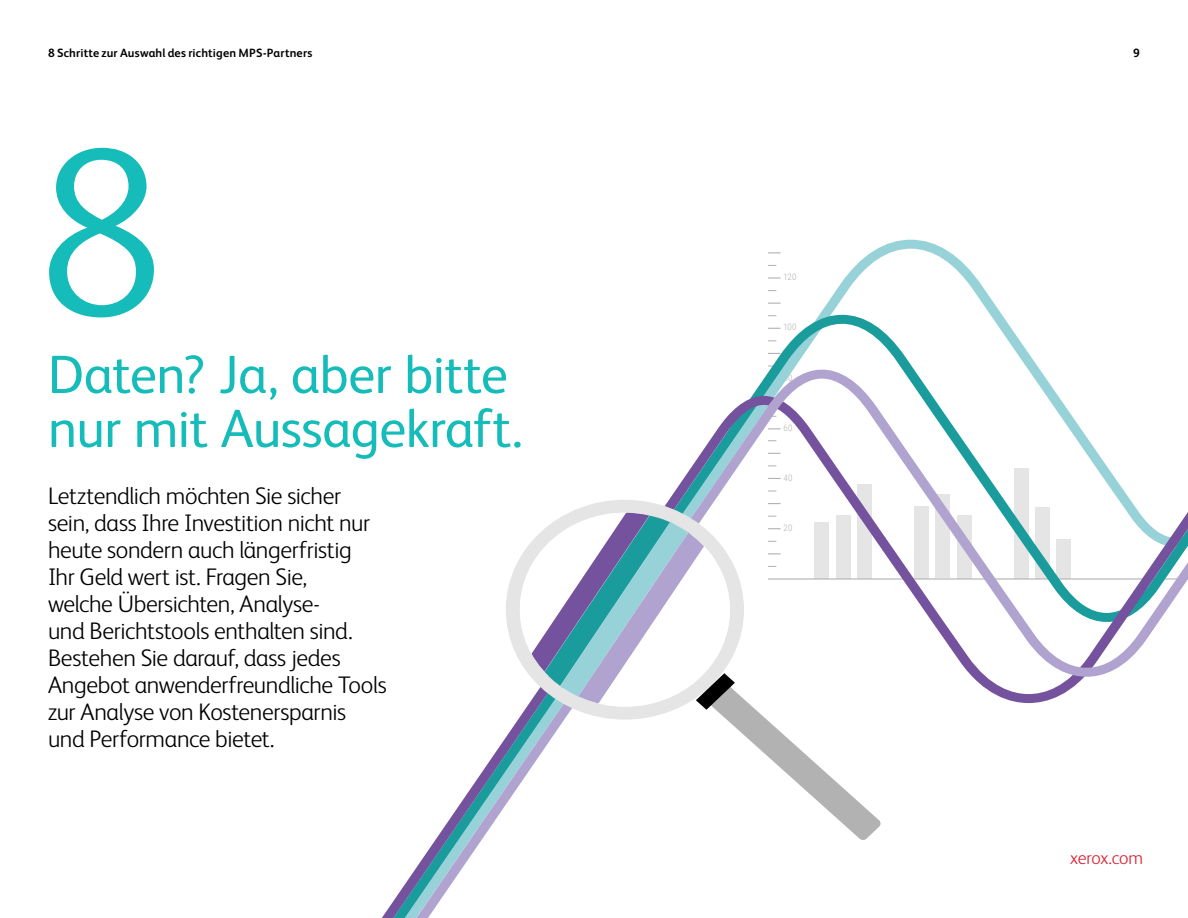
<style>
.page{position:relative;width:1188px;height:918px;background:#fff}
.page>*{position:absolute;margin:0;border:0;box-sizing:border-box;transform-origin:0 0}
.t1{font:300 240px "Xerox Sans";color:#15bcba}
.t2{font:54px/54px "Xerox Sans";letter-spacing:-.01em;color:#15bcba}
.t3{font:300 24px/27px "Xerox Sans";letter-spacing:-.015em;color:#000}
.t4{font:300 18px "Xerox Sans";letter-spacing:-.015em;color:#d92231}
.t5{font:700 12px "Xerox Sans";letter-spacing:.015em;color:#000}
.t6{font:300 9px "Roboto Condensed";letter-spacing:.01em;color:#b2b2b2}
</style>
<div class="page">
<svg style="left:393px;top:289px;width:795px;height:629px"></svg>
<svg style="left:506px;top:500px;width:238px;height:220px"></svg>
<svg style="left:519px;top:511px;width:362px;height:329px"></svg>
<p class="t5" style="left:48px;top:45px;width:266px">8 Schritte zur Auswahl des richtigen MPS-Partners</p>
<h1 class="t1" style="left:37px;top:76px;width:131px">8</h1>
<h2 class="t2" style="left:48px;top:345px;width:476px">Daten? Ja, aber bitte nur mit Aussagekraft.</h2>
<p class="t3" style="left:48px;top:481px;width:340px">Letztendlich möchten Sie sicher sein, dass Ihre Investition nicht nur heute sondern auch längerfristig<br>Ihr Geld wert ist. Fragen Sie,<br>welche Übersichten, Analyse-<br>und Berichtstools enthalten sind.<br>Bestehen Sie darauf, dass jedes<br>Angebot anwenderfreundliche Tools zur Analyse von Kostenersparnis und Performance bietet.</p>
<p class="t6" style="left:784px;top:271px;width:14px">120</p>
<p class="t6" style="left:784px;top:321px;width:14px">100</p>
<p class="t6" style="left:784px;top:371px;width:10px">80</p>
<p class="t6" style="left:784px;top:422px;width:10px">60</p>
<p class="t6" style="left:784px;top:471px;width:10px">40</p>
<p class="t6" style="left:784px;top:521px;width:10px">20</p>
<p class="t5" style="left:1133px;top:45px;width:8px">9</p>
<p class="t4" style="left:1070px;top:846px;width:75px">xerox.com</p>
</div>
